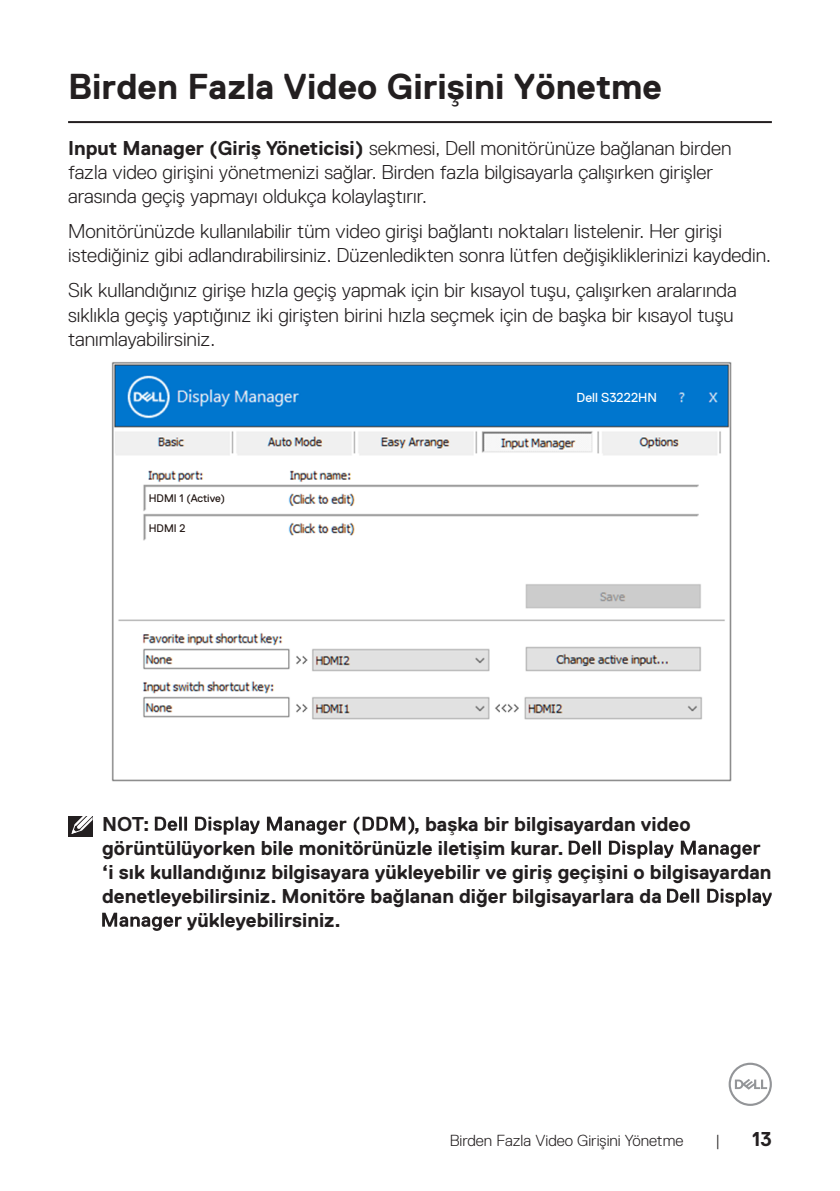
<style>
.page{position:relative;width:840px;height:1191px;background:#fff}
.page>*{position:absolute;margin:0;border:0;box-sizing:border-box;transform-origin:0 0}
.Head_1{font:700 36px "Dell Replica";color:#231f20}
.Paragraph{font:300 20px/24px "Dell Replica";color:#231f20}
.Note{font:700 20px "Dell Replica";color:#231f20}
.t1{font:300 16px "Dell Replica";color:#231f20}
.t2{font:13px "Dell Replica";color:#fff}
.t3{font:11px "Dell Replica";color:#231815}
.t4{font:300 11px "Dell Replica";color:#231815}
.s1{font-weight:700}
</style>
<div class="page">
<svg style="left:728px;top:1062px;width:43px;height:44px"></svg>
<hr style="left:68px;top:121px;width:703px;height:2px;background:#231f20">
<img style="left:111px;top:362px;width:620px;height:420px">
<div style="left:567px;top:388px;width:99px;height:21px;background:#0076ce"></div>
<div style="left:140px;top:542px;width:561px;height:33px;background:#fff"></div>
<div style="left:147px;top:522px;width:86px;height:13px;background:#fff"></div>
<div style="left:147px;top:492px;width:40px;height:13px;background:#fff"></div>
<svg style="left:155px;top:816px;width:259px;height:19px"></svg>
<svg style="left:568px;top:840px;width:191px;height:19px"></svg>
<svg style="left:667px;top:888px;width:104px;height:18px"></svg>
<svg style="left:102px;top:912px;width:79px;height:19px"></svg>
<div style="left:68px;top:816px;width:24px;height:21px;background:#231f20"></div>
<svg style="left:71px;top:816px;width:22px;height:19px"></svg>
<p class="Head_1" style="left:68px;top:66px;width:595px">Birden Fazla Video Girişini Yönetme</p>
<p class="Paragraph" style="left:68px;top:136px;width:664px"><span class="s1">Input Manager (Giriş Yöneticisi)</span> sekmesi, Dell monitörünüze bağlanan birden fazla video girişini yönetmenizi sağlar. Birden fazla bilgisayarla çalışırken girişler arasında geçiş yapmayı oldukça kolaylaştırır.</p>
<p class="Paragraph" style="left:68px;top:219px;width:704px">Monitörünüzde kullanılabilir tüm video girişi bağlantı noktaları listelenir. Her girişi istediğiniz gibi adlandırabilirsiniz. Düzenledikten sonra lütfen değişikliklerinizi kaydedin.</p>
<p class="Paragraph" style="left:68px;top:279px;width:669px">Sık kullandığınız girişe hızla geçiş yapmak için bir kısayol tuşu, çalışırken aralarında sıklıkla geçiş yaptığınız iki girişten birini hızla seçmek için de başka bir kısayol tuşu tanımlayabilirsiniz.</p>
<p class="t3" style="left:149px;top:492px;width:78px">HDMI 1 (Active)</p>
<p class="t4" style="left:149px;top:494px;width:23px">VGA</p>
<p class="t3" style="left:149px;top:522px;width:38px">HDMI 2</p>
<p class="t2" style="left:576px;top:390px;width:82px">Dell S3222HN</p>
<p class="Note" style="left:102px;top:812px;width:49px">NOT:</p>
<p class="Note" style="left:413px;top:812px;width:278px">, başka bir bilgisayardan video</p>
<p class="Note" style="left:102px;top:836px;width:463px">görüntülüyorken bile monitörünüzle iletişim kurar.</p>
<p class="Note" style="left:102px;top:860px;width:670px">‘i sık kullandığınız bilgisayara yükleyebilir ve giriş geçişini o bilgisayardan</p>
<p class="Note" style="left:102px;top:884px;width:560px">denetleyebilirsiniz. Monitöre bağlanan diğer bilgisayarlara da</p>
<p class="Note" style="left:187px;top:908px;width:155px">yükleyebilirsiniz.</p>
<p class="t1" style="left:449px;top:1131px;width:235px">Birden Fazla Video Girişini Yönetme</p>
<p class="t1" style="left:715px;top:1131px;width:6px">|</p>
<p class="Note" style="left:751px;top:1127px;width:21px">13</p>
</div>
